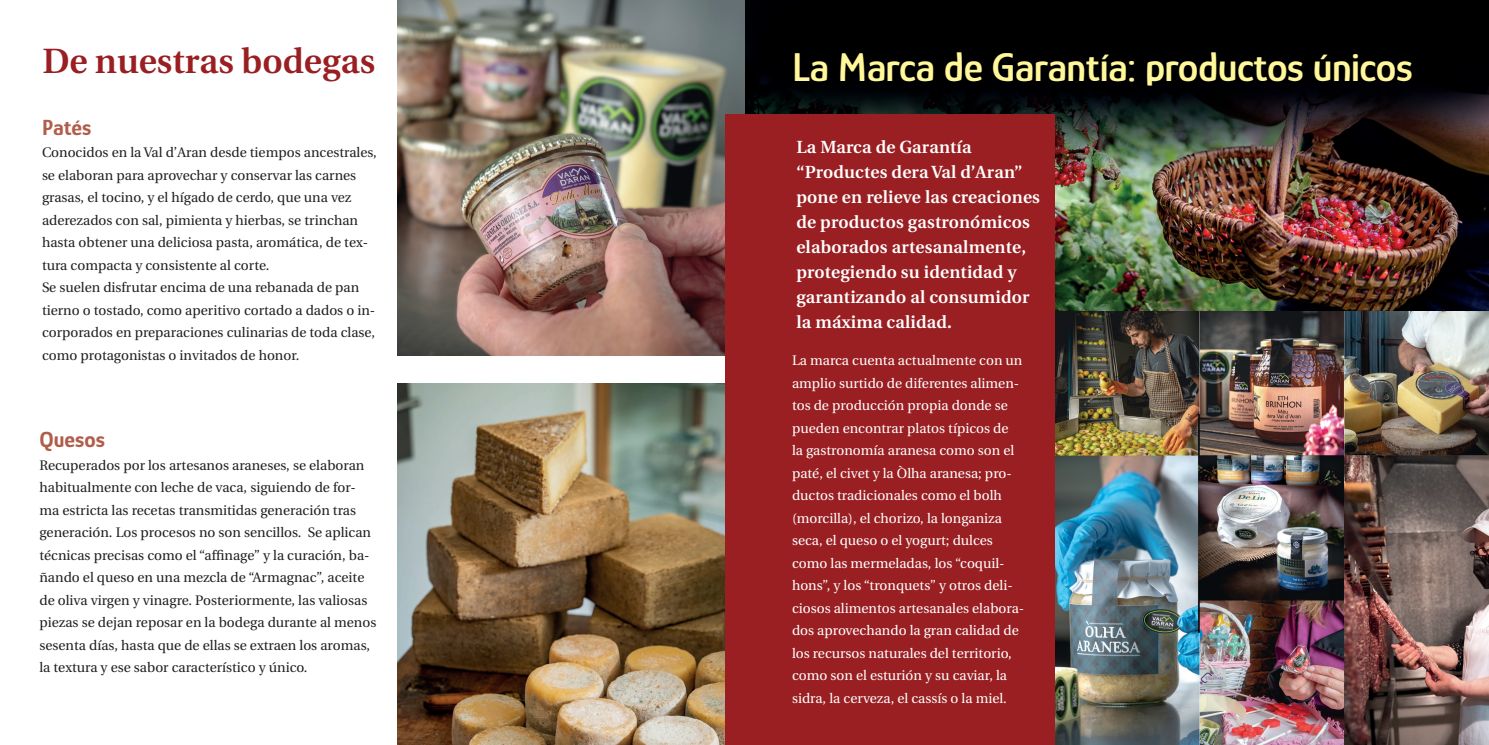
<style>
.page{position:relative;width:1489px;height:745px;background:#fff}
.page>*{position:absolute;margin:0;border:0;box-sizing:border-box;transform-origin:0 0}
.t1{font:600 41.25px "Glory";letter-spacing:-.01em;color:#fff79a}
.t2{font:600 35px "Utopia";color:#9a1f22}
.t3{font:700 22.5px "Glory";color:#b15d4a}
.t4{font:600 17.5px/25px "Utopia";letter-spacing:.01em;color:#fff}
.t5{font:13.75px/22.5px "Utopia";color:#231f20}
.t6{font:13.75px/22.5px "Utopia";color:#fff}
</style>
<div class="page">
<img style="left:745px;top:0;width:743px;height:311px">
<img style="left:397px;top:0;width:347px;height:355px">
<img style="left:397px;top:383px;width:328px;height:361px">
<img style="left:1054px;top:311px;width:434px;height:433px">
<div style="left:725px;top:114px;width:329px;height:630px;background:#9a1f22"></div>
<h2 class="t2" style="left:42px;top:41px;width:334px">De nuestras bodegas</h2>
<h3 class="t3" style="left:42px;top:112px;width:51px">Patés</h3>
<p class="t5" style="left:42px;top:141px;width:336px">Conocidos en la Val d’Aran desde tiempos ancestrales, se elaboran para aprovechar y conservar las carnes grasas, el tocino, y el hígado de cerdo, que una vez aderezados con sal, pimienta y hierbas, se trinchan hasta obtener una deliciosa pasta, aromática, de tex&shy;tura compacta y consistente al corte.<br>Se suelen disfrutar encima de una rebanada de pan tierno o tostado, como aperitivo cortado a dados o in&shy;corporados en preparaciones culinarias de toda clase, como protagonistas o invitados de honor.</p>
<h3 class="t3" style="left:39px;top:424px;width:67px">Quesos</h3>
<p class="t5" style="left:39px;top:453px;width:338px">Recuperados por los artesanos araneses, se elaboran habitualmente con leche de vaca, siguiendo de for&shy;ma estricta las recetas transmitidas generación tras generación. Los procesos no son sencillos. Se aplican técnicas precisas como el “affinage” y la curación, ba&shy;ñando el queso en una mezcla de “Armagnac”, aceite de oliva virgen y vinagre. Posteriormente, las valiosas piezas se dejan reposar en la bodega durante al menos sesenta días, hasta que de ellas se extraen los aromas, la textura y ese sabor característico y único.</p>
<h1 class="t1" style="left:792px;top:40px;width:622px">La Marca de Garantía: productos únicos</h1>
<p class="t4" style="left:796px;top:134px;width:245px">La Marca de Garantía “Productes dera Val d’Aran” pone en relieve las creaciones de productos gastronómicos elaborados artesanalmente, protegiendo su identidad y garantizando al consumidor la máxima calidad.</p>
<p class="t6" style="left:792px;top:349px;width:234px">La marca cuenta actualmente con un amplio surtido de diferentes alimen&shy;tos de producción propia donde se pueden encontrar platos típicos de<br>la gastronomía aranesa como son el paté, el civet y la Òlha aranesa; pro&shy;ductos tradicionales como el bolh (morcilla), el chorizo, la longaniza seca, el queso o el yogurt; dulces como las mermeladas, los “coquil&shy;hons”, y los “tronquets” y otros deli&shy;ciosos alimentos artesanales elabora&shy;dos aprovechando la gran calidad de los recursos naturales del territorio, como son el esturión y su caviar, la sidra, la cerveza, el cassís o la miel.</p>
</div>
